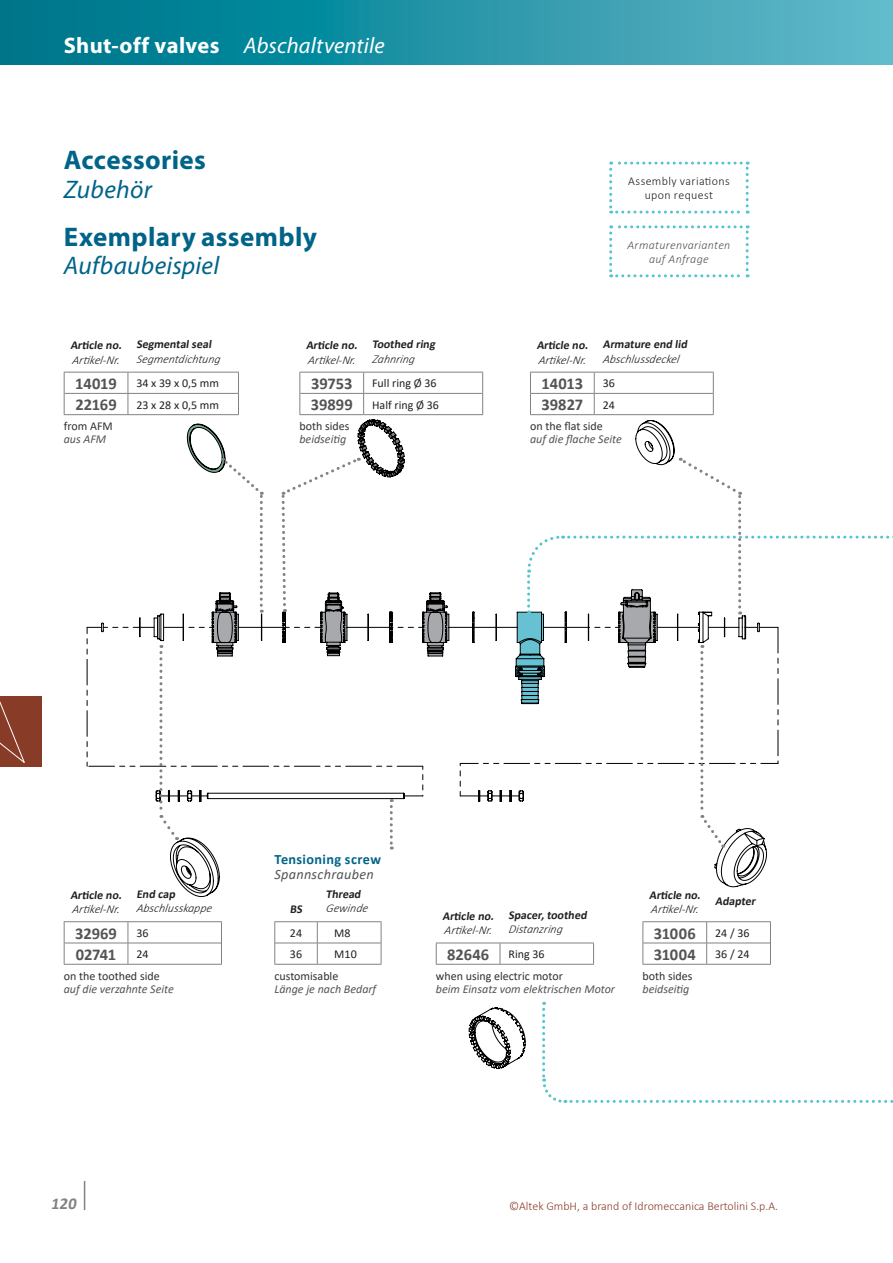
<style>
.page{position:relative;width:893px;height:1263px;background:#fff}
.page>*{position:absolute;margin:0;border:0;box-sizing:border-box;transform-origin:0 0}
.t1{font:700 27px "Myriad Pro";letter-spacing:.015em;color:#006488}
.t2{font:italic 25.5px "Myriad Pro";letter-spacing:.01em;color:#006488}
.t3{font:italic 22.5px "Myriad Pro";letter-spacing:.005em;color:#fff}
.t4{font:700 16.5px/21.3px "Calibri";letter-spacing:-.005em;color:#535456}
.t5{font:700 16.5px "Calibri";color:#808285}
.t6{font:700 14.25px "Calibri";letter-spacing:.025em;color:#006488}
.t7{font:italic 14.25px "Calibri";letter-spacing:.02em;color:#535456}
.t8{font:italic 300 12px/24.8px "Calibri";color:#231f20}
.t9{font:700 12px "Calibri";color:#231f20}
.t10{font:italic 12px "Calibri";color:#535456}
.t11{font:12px "Calibri";color:#323031}
.t12{font:12px/24.8px "Calibri";color:#231f20}
.t13{font:300 12px "Calibri";color:#883c28}
.t14{font:300 12px/14.4px "Calibri";letter-spacing:.03em;color:#231f20;text-align:center}
.t15{font:italic 300 12px/14.4px "Calibri";letter-spacing:.025em;color:#535456;text-align:center}
.s1{font-weight:700;font-style:normal}
.s2{font-weight:700;font-style:normal;font-size:16.5px;color:#535456}
.s3{font-weight:400;font-style:normal}
.s4{font-weight:700;font-size:16.5px;color:#535456}
.s5{font-weight:300;font-style:italic}
.s6{font-weight:400;font-size:12px;color:#231f20}
</style>
<div class="page">
<svg style="left:84px;top:1181px;width:1px;height:29px"></svg>
<svg style="left:0;top:0;width:880px;height:64px;background:#2594a8"></svg>
<div style="left:880px;top:0;width:13px;height:64px;background:#62bccc"></div>
<div style="left:0;top:696px;width:41px;height:70px;background:#883c28"></div>
<svg style="left:0;top:701px;width:25px;height:62px"></svg>
<svg style="left:542px;top:1002px;width:351px;height:101px"></svg>
<svg style="left:64px;top:922px;width:1px;height:42px"></svg>
<svg style="left:221px;top:922px;width:1px;height:42px"></svg>
<hr style="left:64px;top:964px;width:64px;height:1px;background:#808285">
<hr style="left:128px;top:964px;width:94px;height:1px;background:#808285">
<svg style="left:128px;top:922px;width:1px;height:42px"></svg>
<hr style="left:64px;top:921px;width:64px;height:1px;background:#808285">
<hr style="left:128px;top:921px;width:94px;height:1px;background:#808285">
<hr style="left:65px;top:943px;width:63px;height:1px;background:#808285">
<hr style="left:128px;top:943px;width:93px;height:1px;background:#808285">
<svg style="left:706px;top:922px;width:1px;height:42px"></svg>
<hr style="left:642px;top:921px;width:65px;height:1px;background:#808285">
<hr style="left:707px;top:921px;width:64px;height:1px;background:#808285">
<hr style="left:643px;top:943px;width:64px;height:1px;background:#808285">
<hr style="left:707px;top:943px;width:63px;height:1px;background:#808285">
<svg style="left:642px;top:922px;width:1px;height:42px"></svg>
<svg style="left:770px;top:922px;width:1px;height:42px"></svg>
<hr style="left:642px;top:964px;width:65px;height:1px;background:#808285">
<hr style="left:707px;top:964px;width:64px;height:1px;background:#808285">
<svg style="left:468px;top:1007px;width:58px;height:62px"></svg>
<svg style="left:500px;top:944px;width:1px;height:20px"></svg>
<hr style="left:436px;top:943px;width:64px;height:1px;background:#808285">
<hr style="left:500px;top:943px;width:94px;height:1px;background:#808285">
<svg style="left:436px;top:943px;width:1px;height:21px"></svg>
<svg style="left:593px;top:943px;width:1px;height:21px"></svg>
<hr style="left:436px;top:964px;width:64px;height:1px;background:#808285">
<hr style="left:500px;top:964px;width:94px;height:1px;background:#808285">
<svg style="left:317px;top:922px;width:1px;height:42px"></svg>
<hr style="left:274px;top:921px;width:43px;height:1px;background:#808285">
<hr style="left:317px;top:921px;width:64px;height:1px;background:#808285">
<hr style="left:275px;top:943px;width:42px;height:1px;background:#808285">
<hr style="left:317px;top:943px;width:64px;height:1px;background:#808285">
<svg style="left:274px;top:922px;width:1px;height:42px"></svg>
<svg style="left:381px;top:922px;width:1px;height:42px"></svg>
<hr style="left:274px;top:964px;width:43px;height:1px;background:#808285">
<hr style="left:317px;top:964px;width:64px;height:1px;background:#808285">
<hr style="left:65px;top:393px;width:63px;height:1px;background:#808285">
<hr style="left:64px;top:372px;width:64px;height:1px;background:#808285">
<svg style="left:64px;top:372px;width:1px;height:42px"></svg>
<hr style="left:64px;top:414px;width:64px;height:1px;background:#808285">
<svg style="left:87px;top:372px;width:806px;height:525px"></svg>
<svg style="left:609px;top:225px;width:140px;height:52px"></svg>
<svg style="left:609px;top:162px;width:140px;height:52px"></svg>
<h3 class="t3" style="left:64px;top:32px;width:322px"><span class="s1">Shut-off valves</span> Abschaltventile</h3>
<h1 class="t1" style="left:64px;top:142px;width:144px">Accessories</h1>
<h2 class="t2" style="left:64px;top:173px;width:90px">Zubehör</h2>
<h1 class="t1" style="left:64px;top:219px;width:255px">Exemplary assembly</h1>
<h2 class="t2" style="left:64px;top:250px;width:157px">Aufbaubeispiel</h2>
<p class="t14" style="left:628px;top:174px;width:103px">Assembly variations upon request</p>
<p class="t15" style="left:627px;top:237px;width:104px">Armaturenvarianten auf Anfrage</p>
<p class="t9" style="left:136px;top:336px;width:79px">Segmentalseal</p>
<p class="t8" style="left:75px;top:346px;width:149px;text-align:right">Segmentdichtung<br><span class="s2">14019</span> <span class="s3">34 x 39 x 0,5 mm</span></p>
<p class="t12" style="left:75px;top:392px;width:145px"><span class="s4">22169</span> 23 x 28 x 0,5 mm</p>
<p class="t9" style="left:70px;top:337px;width:55px">Article no.</p>
<p class="t8" style="left:72px;top:347px;width:51px">Artikel-Nr.</p>
<p class="t9" style="left:372px;top:336px;width:67px">Toothed ring</p>
<p class="t12" style="left:311px;top:346px;width:127px;text-indent:61px"><span class="s5">Zahnring<br></span><span class="s4">39753</span> Full ring Ø 36</p>
<p class="t12" style="left:311px;top:392px;width:130px"><span class="s4">39899</span> Half ring Ø 36</p>
<p class="t9" style="left:306px;top:337px;width:55px">Article no.</p>
<p class="t8" style="left:308px;top:347px;width:51px">Artikel-Nr.</p>
<p class="t9" style="left:603px;top:336px;width:88px">Armature end lid</p>
<p class="t8" style="left:603px;top:346px;width:80px">Abschlussdeckel</p>
<h3 class="t4" style="left:541px;top:373px;width:75px">14013 <span class="s6">36<br></span>39827 <span class="s6">24</span></h3>
<p class="t9" style="left:537px;top:337px;width:55px">Article no.</p>
<p class="t8" style="left:538px;top:347px;width:51px">Artikel-Nr.</p>
<p class="t11" style="left:64px;top:418px;width:50px">from AFM</p>
<p class="t11" style="left:299px;top:418px;width:52px">both sides</p>
<p class="t11" style="left:530px;top:418px;width:74px">on the flat side</p>
<p class="t10" style="left:64px;top:431px;width:44px">aus AFM</p>
<p class="t10" style="left:299px;top:431px;width:48px">beidseitig</p>
<p class="t10" style="left:530px;top:431px;width:93px">auf die flache Seite</p>
<p class="t6" style="left:274px;top:849px;width:108px">Tensioning screw</p>
<p class="t7" style="left:274px;top:864px;width:101px">Spannschrauben</p>
<p class="t9" style="left:136px;top:885px;width:43px">End cap</p>
<p class="t8" style="left:136px;top:896px;width:79px">Abschlusskappe</p>
<h3 class="t4" style="left:75px;top:922px;width:75px">32969 <span class="s6">36<br></span>02741 <span class="s6">24</span></h3>
<p class="t9" style="left:70px;top:886px;width:55px">Article no.</p>
<p class="t8" style="left:72px;top:897px;width:51px">Artikel-Nr.</p>
<p class="t9" style="left:290px;top:901px;width:16px">BS</p>
<p class="t9" style="left:326px;top:885px;width:39px">Thread</p>
<p class="t8" style="left:326px;top:896px;width:46px">Gewinde</p>
<p class="t12" style="left:290px;top:920px;width:14px">24</p>
<p class="t12" style="left:334px;top:920px;width:18px">M8</p>
<p class="t12" style="left:290px;top:941px;width:14px">36</p>
<p class="t12" style="left:334px;top:941px;width:24px">M10</p>
<p class="t9" style="left:508px;top:906px;width:82px">Spacer,toothed</p>
<p class="t8" style="left:447px;top:917px;width:119px;text-indent:62px">Distanzring<br><span class="s2">82646</span> <span class="s3">Ring 36</span></p>
<p class="t9" style="left:442px;top:908px;width:55px">Article no.</p>
<p class="t8" style="left:444px;top:918px;width:51px">Artikel-Nr.</p>
<p class="t9" style="left:649px;top:886px;width:55px">Article no.</p>
<p class="t8" style="left:651px;top:897px;width:51px">Artikel-Nr.</p>
<p class="t9" style="left:715px;top:892px;width:44px">Adapter</p>
<h3 class="t4" style="left:654px;top:922px;width:97px">31006 <span class="s6">24 / 36<br></span>31004 <span class="s6">36 / 24</span></h3>
<p class="t11" style="left:64px;top:967px;width:97px">on the toothed side</p>
<p class="t11" style="left:274px;top:967px;width:65px">customisable</p>
<p class="t11" style="left:436px;top:967px;width:129px">when using electric motor</p>
<p class="t11" style="left:642px;top:967px;width:52px">both sides</p>
<p class="t10" style="left:64px;top:980px;width:112px">auf die verzahnte Seite</p>
<p class="t10" style="left:274px;top:980px;width:103px">Länge je nach Bedarf</p>
<p class="t10" style="left:436px;top:980px;width:181px">beim Einsatz vom elektrischen Motor</p>
<p class="t10" style="left:642px;top:980px;width:48px">beidseitig</p>
<h3 class="t5" style="left:51px;top:1192px;width:30px">120</h3>
<p class="t13" style="left:509px;top:1198px;width:270px">©Altek GmbH, a brand of Idromeccanica Bertolini S.p.A.</p>
</div>
